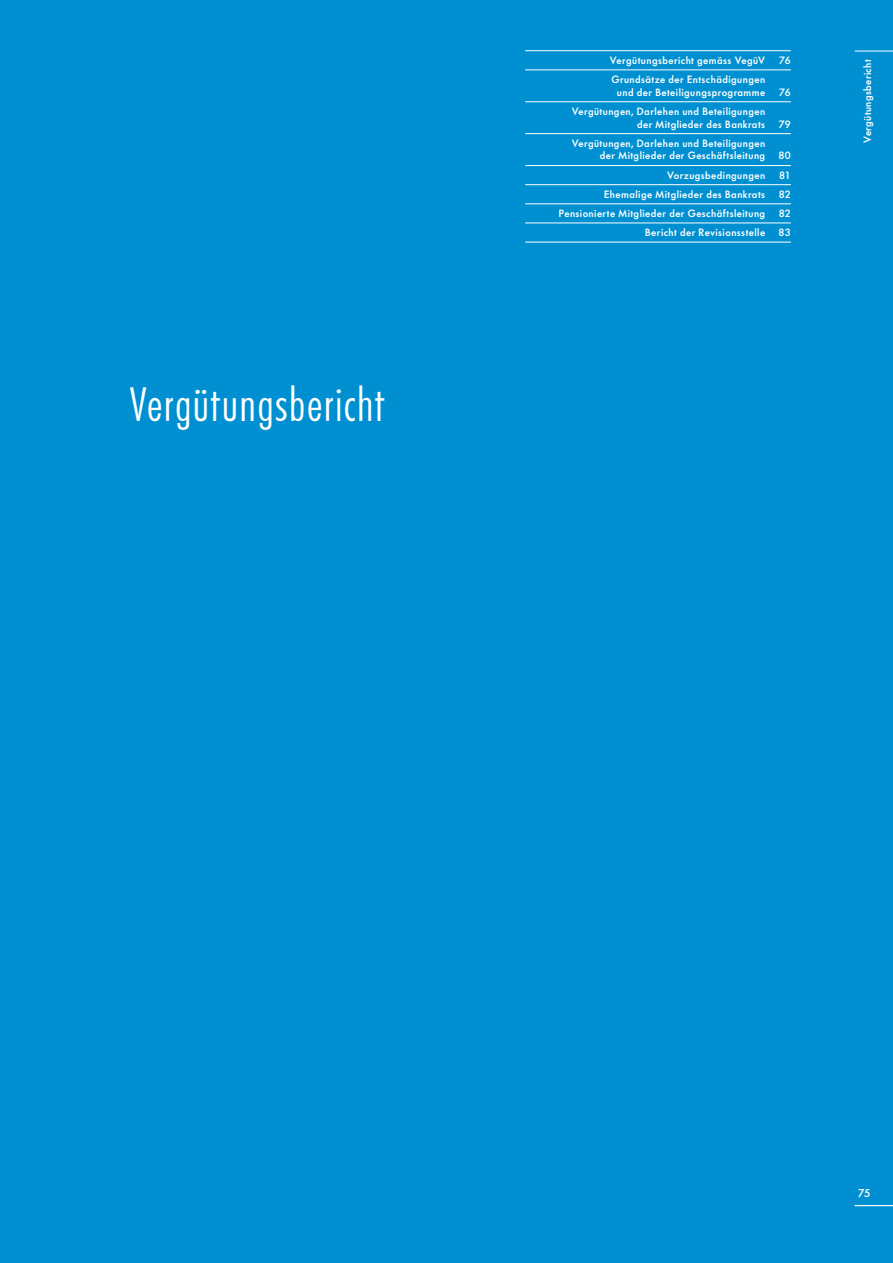
<style>
.page{position:relative;width:893px;height:1263px;background:#0090d1}
.page>*{position:absolute;margin:0;border:0;box-sizing:border-box;transform-origin:0 0}
.t1{font:300 48px "Futura Condensed BQ";letter-spacing:.03em;color:#fff}
.t2{font:500 11.25px "Futura BQ";color:#fff}
.t3{font:500 10.5px/12.8px "Futura BQ";letter-spacing:.045em;color:#fff;text-align:right}
</style>
<div class="page">
<hr style="left:525px;top:50px;width:266px;height:1px;background:#fff">
<hr style="left:525px;top:70px;width:266px;height:1px;background:#fff">
<hr style="left:525px;top:101px;width:266px;height:1px;background:#fff">
<hr style="left:525px;top:133px;width:266px;height:1px;background:#fff">
<hr style="left:525px;top:165px;width:266px;height:1px;background:#fff">
<hr style="left:525px;top:184px;width:266px;height:1px;background:#fff">
<hr style="left:525px;top:203px;width:266px;height:1px;background:#fff">
<hr style="left:525px;top:223px;width:266px;height:1px;background:#fff">
<hr style="left:525px;top:242px;width:266px;height:1px;background:#fff">
<hr style="left:855px;top:51px;width:38px;height:1px;background:#fff">
<hr style="left:855px;top:1205px;width:38px;height:1px;background:#fff">
<h1 class="t1" style="left:130px;top:378px;width:257px">Vergütungsbericht</h1>
<p class="t3" style="left:610px;top:54px;width:157px">Vergütungsbericht gemäss VegüV</p>
<p class="t3" style="left:779px;top:54px;width:13px">76</p>
<p class="t3" style="left:611px;top:73px;width:155px;text-align:center">Grundsätze der Entschädigungen und der Beteiligungsprogramme</p>
<p class="t3" style="left:779px;top:86px;width:13px">76</p>
<p class="t3" style="left:572px;top:105px;width:195px">Vergütungen, Darlehen und Beteiligungen der Mitglieder des Bankrats</p>
<p class="t3" style="left:572px;top:137px;width:195px">Vergütungen, Darlehen und Beteiligungen der Mitglieder der Geschäftsleitung</p>
<p class="t3" style="left:779px;top:117px;width:14px">79</p>
<p class="t3" style="left:778px;top:149px;width:14px">80</p>
<p class="t3" style="left:667px;top:168px;width:100px">Vorzugsbedingungen</p>
<p class="t3" style="left:779px;top:168px;width:13px">81</p>
<p class="t3" style="left:604px;top:188px;width:163px">Ehemalige Mitglieder des Bankrats</p>
<p class="t3" style="left:779px;top:188px;width:14px">82</p>
<p class="t3" style="left:559px;top:207px;width:208px">Pensionierte Mitglieder der Geschäftsleitung</p>
<p class="t3" style="left:779px;top:207px;width:14px">82</p>
<p class="t3" style="left:645px;top:226px;width:122px">Bericht der Revisionsstelle</p>
<p class="t3" style="left:779px;top:226px;width:14px">83</p>
<p class="t3" style="left:861px;top:143px;width:85px;rotate:-90deg">Vergütungsbericht</p>
<p class="t2" style="left:858px;top:1186px;width:14px">75</p>
</div>
